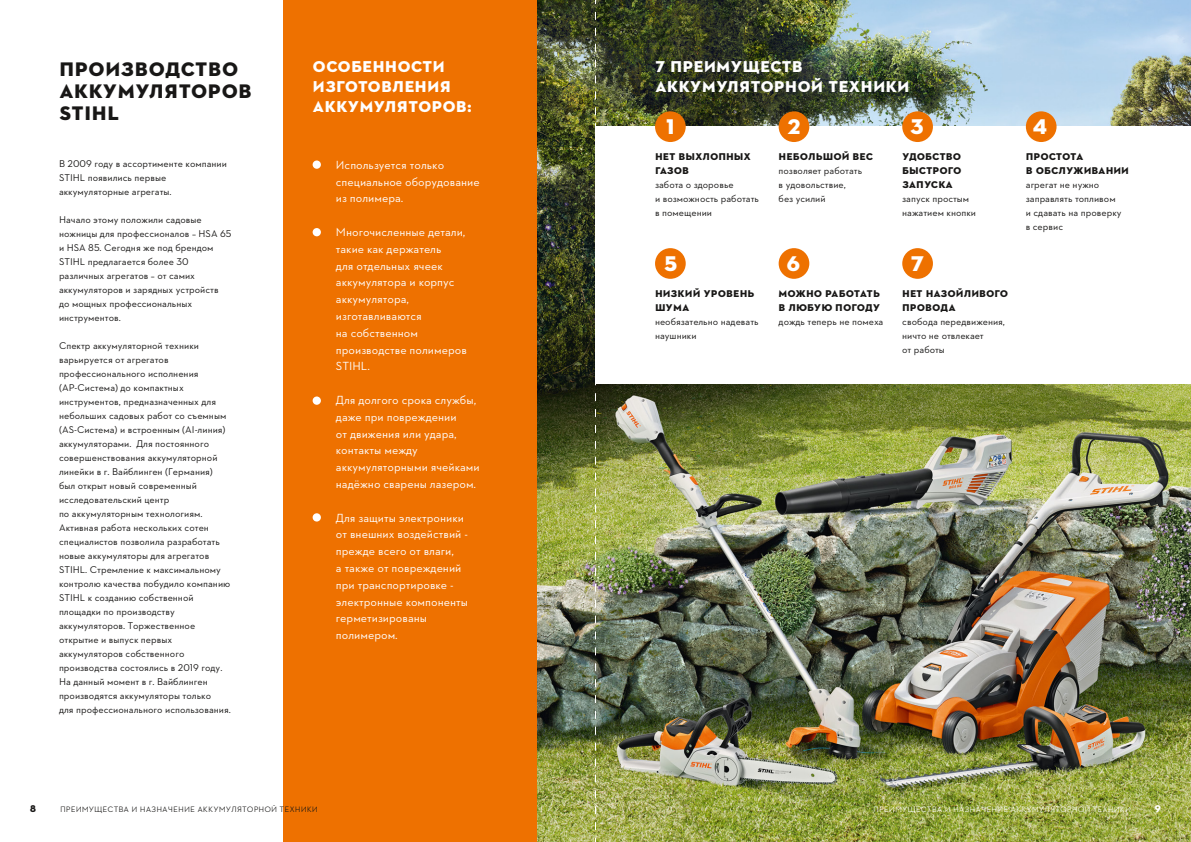
<style>
.page{position:relative;width:1191px;height:842px;background:#fff}
.page>*{position:absolute;margin:0;border:0;box-sizing:border-box;transform-origin:0 0}
.t1{font:21.7px "STIHL Contraface Display Titling";color:#fff}
.t2{font:20px/22px "STIHL Contraface Display Titling";color:#181716}
.t3{font:16px/19.6px "STIHL Contraface Display Titling";color:#fff}
.t4{font:12px/16.8px "STIHL Contraface Text";color:#fff}
.t5{font:10px/14px "STIHL Contraface Text";color:#181716}
.t6{font:10px/14px "STIHL Contraface Display Titling";color:#181716}
.t7{font:10px "STIHL Contraface Display Titling";color:#fff}
.t8{font:500 8px "STIHL Contraface Display";color:#181716}
.t9{font:500 8px "STIHL Contraface Display";color:#fff}
</style>
<div class="page">
<img style="left:536px;top:0;width:655px;height:842px">
<div style="left:283px;top:0;width:253px;height:842px;background:#ee7100"></div>
<svg style="left:595px;top:12px;width:1px;height:830px"></svg>
<div style="left:313px;top:160px;width:8px;height:9px;background:#fff;border-radius:50%"></div>
<div style="left:313px;top:228px;width:8px;height:8px;background:#fff;border-radius:50%"></div>
<div style="left:313px;top:396px;width:8px;height:9px;background:#fff;border-radius:50%"></div>
<div style="left:313px;top:513px;width:8px;height:8px;background:#fff;border-radius:50%"></div>
<div style="left:595px;top:127px;width:596px;height:257px;background:#fff"></div>
<div style="left:655px;top:111px;width:30px;height:31px;background:#ee7100;border-radius:50%"></div>
<div style="left:778px;top:111px;width:31px;height:31px;background:#ee7100;border-radius:50%"></div>
<div style="left:902px;top:111px;width:31px;height:31px;background:#ee7100;border-radius:50%"></div>
<div style="left:655px;top:248px;width:30px;height:31px;background:#ee7100;border-radius:50%"></div>
<div style="left:778px;top:248px;width:31px;height:31px;background:#ee7100;border-radius:50%"></div>
<div style="left:902px;top:248px;width:31px;height:31px;background:#ee7100;border-radius:50%"></div>
<div style="left:1025px;top:111px;width:31px;height:31px;background:#ee7100;border-radius:50%"></div>
<h2 class="t2" style="left:59px;top:58px;width:195px">ПРОИЗВОДСТВО<br>АККУМУЛЯТОРОВ<br>STIHL</h2>
<p class="t5" style="left:59px;top:156px;width:169px">В 2009 году в ассортименте компании<br>STIHL появились первые аккумуляторные агрегаты.</p>
<p class="t5" style="left:59px;top:212px;width:174px">Начало этому положили садовые ножницы для профессионалов – HSA 65 и HSA 85. Сегодня же под брендом<br>STIHL предлагается более 30 различных агрегатов – от самих аккумуляторов и зарядных устройств до мощных профессиональных инструментов.</p>
<p class="t5" style="left:59px;top:338px;width:173px">Спектр аккумуляторной техники варьируется от агрегатов профессионального исполнения (AP-Система) до компактных инструментов, предназначенных для небольших садовых работ со съемным (AS-Система) и встроенным (AI-линия) аккумуляторами. Для постоянного совершенствования аккумуляторной линейки в г. Вайблинген (Германия) был открыт новый современный исследовательский центр<br>по аккумуляторным технологиям.<br>Активная работа нескольких сотен специалистов позволила разработать новые аккумуляторы для агрегатов<br>STIHL. Стремление к максимальному контролю качества побудило компанию<br>STIHL к созданию собственной площадки по производству аккумуляторов. Торжественное открытие и выпуск первых аккумуляторов собственного производства состоялись в 2019 году.<br>На данный момент в г. Вайблинген производятся аккумуляторы только<br>для профессионального использования.</p>
<h3 class="t3" style="left:313px;top:57px;width:161px">Особенности изготовления аккумуляторов:</h3>
<p class="t4" style="left:336px;top:156px;width:145px">Используется только специальное оборудование из полимера.</p>
<p class="t4" style="left:336px;top:223px;width:132px">Многочисленные детали, такие как держатель<br>для отдельных ячеек аккумулятора и корпус аккумулятора, изготавливаются<br>на собственном производстве полимеров<br>STIHL.</p>
<p class="t4" style="left:336px;top:391px;width:145px">Для долгого срока службы, даже при повреждении<br>от движения или удара, контакты между аккумуляторными ячейками надёжно сварены лазером.</p>
<p class="t4" style="left:336px;top:509px;width:134px">Для защиты электроники от внешних воздействий - прежде всего от влаги,<br>а также от повреждений при транспортировке - электронные компоненты герметизированы полимером.</p>
<h3 class="t3" style="left:655px;top:57px;width:256px">7 преимуществ аккумуляторной техники</h3>
<h1 class="t1" style="left:665px;top:113px;width:11px">1</h1>
<h1 class="t1" style="left:787px;top:113px;width:15px">2</h1>
<h1 class="t1" style="left:910px;top:113px;width:16px">3</h1>
<p class="t6" style="left:655px;top:150px;width:97px">Нет выхлопных газов</p>
<p class="t5" style="left:655px;top:177px;width:106px">забота о здоровье<br>и возможность работать в помещении</p>
<p class="t6" style="left:778px;top:150px;width:96px">НЕБОЛЬШОЙ ВЕС</p>
<p class="t5" style="left:778px;top:164px;width:85px">позволяет работать в удовольствие, без усилий</p>
<p class="t6" style="left:902px;top:150px;width:61px;text-align:justify">Удобство быстрого запуска</p>
<p class="t5" style="left:902px;top:191px;width:75px">запуск простым нажатием кнопки</p>
<h1 class="t1" style="left:663px;top:250px;width:16px">5</h1>
<h1 class="t1" style="left:786px;top:250px;width:16px">6</h1>
<h1 class="t1" style="left:910px;top:250px;width:16px">7</h1>
<p class="t6" style="left:655px;top:287px;width:101px">низкий уровень шума</p>
<p class="t5" style="left:655px;top:315px;width:105px">необязательно надевать наушники</p>
<p class="t6" style="left:778px;top:286px;width:103px">Можно работать в любую погоду</p>
<p class="t5" style="left:778px;top:314px;width:106px">дождь теперь не помеха</p>
<p class="t6" style="left:902px;top:287px;width:108px">Нет назойливого провода</p>
<p class="t5" style="left:902px;top:315px;width:104px">свобода передвижения, ничто не отвлекает<br>от работы</p>
<h1 class="t1" style="left:1032px;top:113px;width:17px">4</h1>
<p class="t6" style="left:1025px;top:150px;width:105px">простота<br>в обслуживании</p>
<p class="t5" style="left:1025px;top:177px;width:97px">агрегат не нужно заправлять топливом и сдавать на проверку в сервис</p>
<p class="t6" style="left:30px;top:802px;width:8px">8</p>
<p class="t8" style="left:60px;top:805px;width:259px">Преимущества и назначение аккумуляторной техники</p>
<p class="t9" style="left:873px;top:805px;width:259px">Преимущества и назначение аккумуляторной техники</p>
<p class="t7" style="left:1154px;top:802px;width:8px">9</p>
</div>
